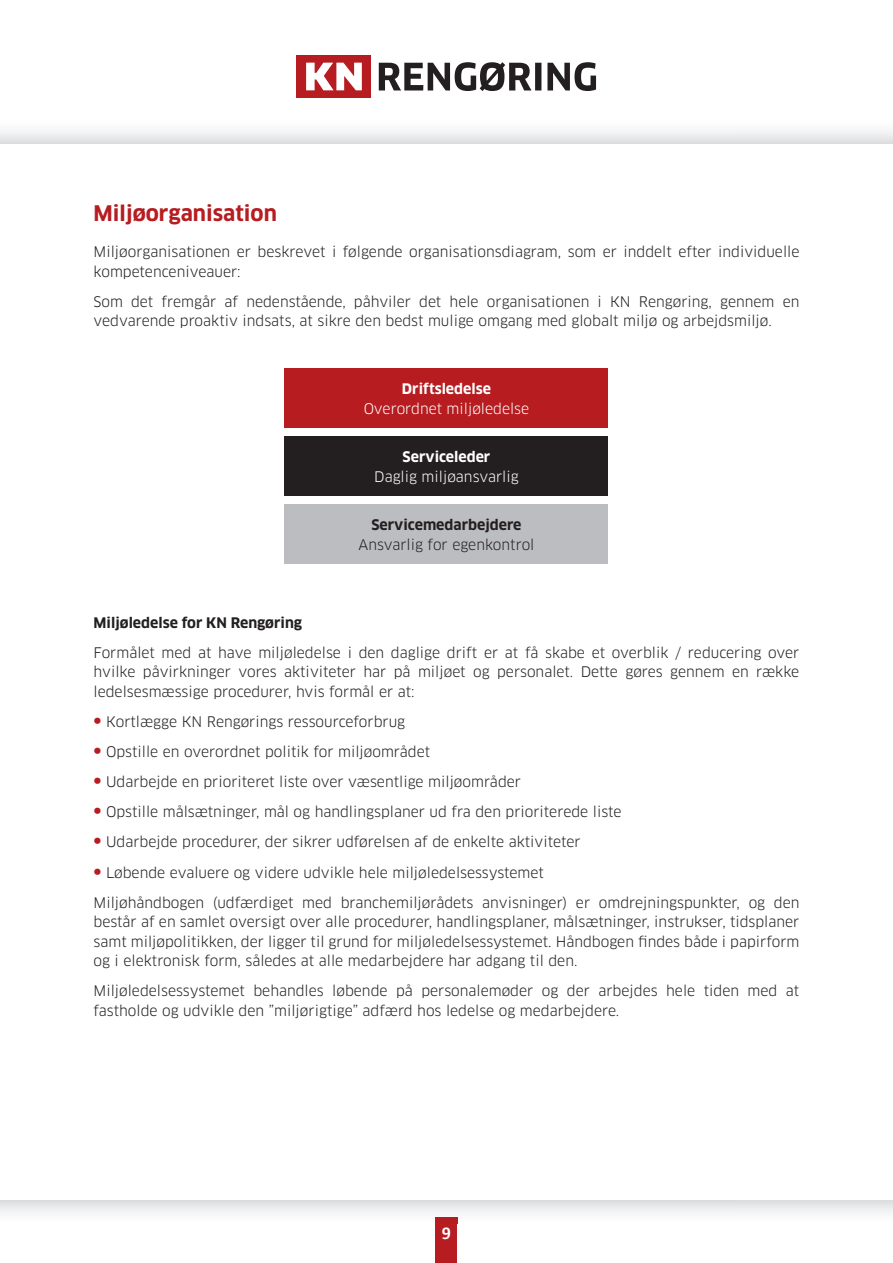
<style>
.page{position:relative;width:893px;height:1263px;background:#fff}
.page>*{position:absolute;margin:0;border:0;box-sizing:border-box;transform-origin:0 0}
.t1{font:700 21px "Clan OT";color:#b61c20}
.t2{font:700 18px "Calibri";color:#fff}
.t3{font:14.25px/19.5px "Clan OT";color:#231f20}
.t4{font:700 14.25px "Clan OT";color:#231f20}
.t5{font:14.25px "Clan OT";color:#fff}
.t6{font:700 14.25px "Clan OT";color:#fff}
.s1{font-family:"Agenda";font-size:22.5px;color:#b61c20}
</style>
<div class="page">
<div style="left:436px;top:1218px;width:21px;height:45px;background:#b61c20"></div>
<img style="left:0;top:131px;width:893px;height:1093px">
<img style="left:436px;top:1218px;width:21px;height:6px">
<div style="left:0;top:144px;width:893px;height:1056px;background:#fff"></div>
<svg style="left:297px;top:56px;width:299px;height:42px"></svg>
<div style="left:285px;top:368px;width:323px;height:59px;background:#b61c20"></div>
<div style="left:285px;top:436px;width:323px;height:59px;background:#231f20"></div>
<div style="left:285px;top:504px;width:323px;height:59px;background:#bcbdc0"></div>
<h1 class="t1" style="left:94px;top:201px;width:185px">Miljøorganisation</h1>
<p class="t3" style="left:94px;top:242px;width:707px">Miljøorganisationen er beskrevet i følgende organisationsdiagram, som er inddelt efter individuelle kompetenceniveauer:</p>
<p class="t3" style="left:94px;top:292px;width:707px">Som det fremgår af nedenstående, påhviler det hele organisationen i KN Rengøring, gennem en vedvarende proaktiv indsats, at sikre den bedst mulige omgang med globalt miljø og arbejdsmiljø.</p>
<p class="t6" style="left:402px;top:381px;width:91px">Driftsledelse</p>
<p class="t5" style="left:364px;top:400px;width:167px">Overordnet miljøledelse</p>
<p class="t6" style="left:403px;top:449px;width:89px">Serviceleder</p>
<p class="t5" style="left:374px;top:468px;width:146px">Daglig miljøansvarlig</p>
<p class="t4" style="left:371px;top:517px;width:152px">Servicemedarbejdere</p>
<p class="t3" style="left:359px;top:535px;width:177px">Ansvarlig for egenkontrol</p>
<p class="t4" style="left:94px;top:614px;width:210px">Miljøledelse for KN Rengøring</p>
<p class="t3" style="left:94px;top:643px;width:707px;text-align:justify">Formålet med at have miljøledelse i den daglige drift er at få skabe et overblik / reducering over hvilke påvirkninger vores aktiviteter har på miljøet og personalet. Dette gøres gennem en række ledelsesmæssige procedurer, hvis formål er at:</p>
<p class="t3" style="left:94px;top:712px;width:313px"><span class="s1">•</span> Kortlægge KN Rengørings ressourceforbrug</p>
<p class="t3" style="left:94px;top:742px;width:338px"><span class="s1">•</span> Opstille en overordnet politik for miljøområdet</p>
<p class="t3" style="left:94px;top:772px;width:429px"><span class="s1">•</span> Udarbejde en prioriteret liste over væsentlige miljøområder</p>
<p class="t3" style="left:94px;top:802px;width:529px"><span class="s1">•</span> Opstille målsætninger, mål og handlingsplaner ud fra den prioriterede liste</p>
<p class="t3" style="left:94px;top:832px;width:489px"><span class="s1">•</span> Udarbejde procedurer, der sikrer udførelsen af de enkelte aktiviteter</p>
<p class="t3" style="left:94px;top:857px;width:707px;line-height:30.2px"><span class="s1">•</span> Løbende evaluere og videre udvikle hele miljøledelsessystemet<br>Miljøhåndbogen (udfærdiget med branchemiljørådets anvisninger) er omdrejningspunkter, og den</p>
<p class="t3" style="left:94px;top:912px;width:707px;text-align:justify">består af en samlet oversigt over alle procedurer, handlingsplaner, målsætninger, instrukser, tidsplaner samt miljøpolitikken, der ligger til grund for miljøledelsessystemet. Håndbogen findes både i papirform og i elektronisk form, således at alle medarbejdere har adgang til den.</p>
<p class="t3" style="left:94px;top:981px;width:707px">Miljøledelsessystemet behandles løbende på personalemøder og der arbejdes hele tiden med at fastholde og udvikle den ”miljørigtige” adfærd hos ledelse og medarbejdere.</p>
<p class="t2" style="left:442px;top:1221px;width:11px">9</p>
</div>
